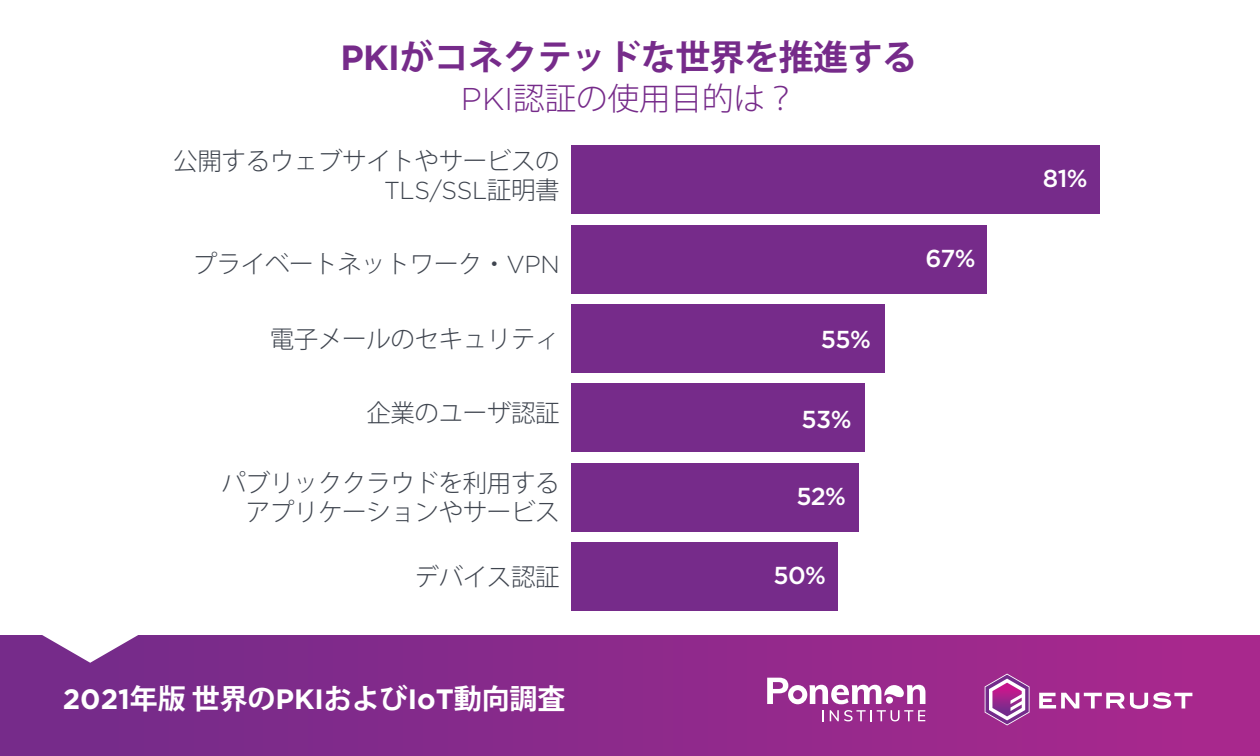
<style>
.page{position:relative;width:1260px;height:756px;background:#fff}
.page>*{position:absolute;margin:0;border:0;box-sizing:border-box;transform-origin:0 0}
.t1{font:700 35px "Koz Go Pro";letter-spacing:-.015em;color:#762b8a}
.t2{font:300 31.5px "Koz Go Pro";color:#762b8a}
.t3{font:700 28px "Koz Go Pro";color:#fff}
.t4{font:300 24.5px/29.4px "Koz Go Pro";letter-spacing:-.015em;color:#3f454f;text-align:right}
.t5{font:500 24.5px "Gotham";letter-spacing:-.03em;color:#fff}
.t6{font:300 24.5px "Gotham";letter-spacing:-.015em;color:#3f454f}
.s1{font-family:"Gotham"}
.s2{font-family:"Koz Go Pro"}
</style>
<div class="page">
<div style="left:0;top:635px;width:1260px;height:121px;background:linear-gradient(to right,#712b8a,#aa288d)"></div>
<svg style="left:5px;top:635px;width:171px;height:28px"></svg>
<svg style="left:1039px;top:692px;width:153px;height:17px"></svg>
<svg style="left:985px;top:674px;width:45px;height:51px"></svg>
<svg style="left:822px;top:710px;width:2px;height:11px"></svg>
<svg style="left:830px;top:710px;width:95px;height:11px"></svg>
<svg style="left:767px;top:678px;width:158px;height:26px"></svg>
<div style="left:571px;top:146px;width:528px;height:68px;background:#762b8a"></div>
<div style="left:571px;top:225px;width:416px;height:68px;background:#762b8a"></div>
<div style="left:571px;top:304px;width:313px;height:69px;background:#762b8a"></div>
<div style="left:571px;top:384px;width:293px;height:68px;background:#762b8a"></div>
<div style="left:571px;top:463px;width:287px;height:68px;background:#762b8a"></div>
<div style="left:571px;top:542px;width:267px;height:69px;background:#762b8a"></div>
<h1 class="t1" style="left:340px;top:35px;width:578px"><span class="s1">PKI</span>がコネクテッドな世界を推進する</h1>
<p class="t2" style="left:461px;top:78px;width:337px"><span class="s1">PKI</span>認証の使用目的は？</p>
<p class="t4" style="left:173px;top:146px;width:388px">公開するウェブサイトやサービスの</p>
<p class="t6" style="left:384px;top:175px;width:177px">TLS/SSL<span class="s2">証明書</span></p>
<p class="t4" style="left:193px;top:249px;width:369px">プライベートネットワーク・<span class="s1">VPN</span></p>
<p class="t5" style="left:925px;top:242px;width:52px">67%</p>
<p class="t4" style="left:270px;top:325px;width:291px">電子メールのセキュリティ</p>
<p class="t4" style="left:366px;top:399px;width:195px">企業のユーザ認証</p>
<p class="t4" style="left:222px;top:468px;width:340px">パブリッククラウドを利用するアプリケーションやサービス</p>
<p class="t4" style="left:415px;top:562px;width:147px">デバイス認証</p>
<p class="t5" style="left:821px;top:323px;width:52px">55%</p>
<p class="t5" style="left:802px;top:403px;width:51px">53%</p>
<p class="t5" style="left:797px;top:480px;width:51px">52%</p>
<p class="t5" style="left:774px;top:560px;width:54px">50%</p>
<p class="t3" style="left:63px;top:681px;width:504px"><span class="s1">2021</span>年版 世界の<span class="s1">PKI</span>および<span class="s1">IoT</span>動向調査</p>
<p class="t5" style="left:1043px;top:162px;width:46px">81%</p>
</div>
